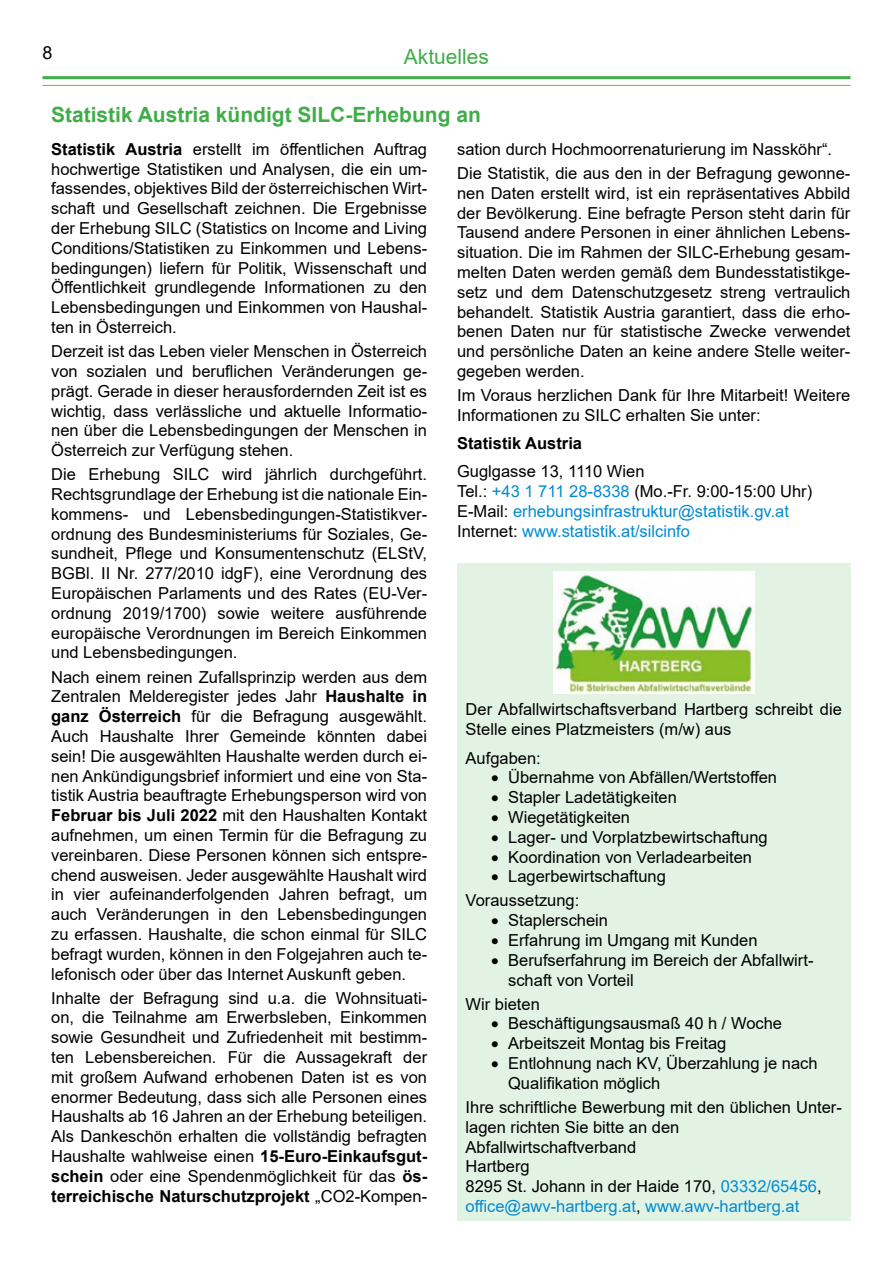
<style>
.page{position:relative;width:893px;height:1263px;background:#fff}
.page>*{position:absolute;margin:0;border:0;box-sizing:border-box;transform-origin:0 0}
.t1{font:700 21px "Arial";color:#41ad49}
.t2{font:21px "Arial";color:#41ad49}
.t3{font:18px "Arial";color:#000}
.t4{font:16.5px/19.8px "Arial";color:#000}
.t5{font:16.5px/19.8px "Arial";color:#008bd2}
.t6{font:700 16.5px "Arial";color:#000}
.s1{font-weight:700}
.s2{color:#000}
.s3{color:#008bd2}
</style>
<div class="page">
<hr style="left:43px;top:85px;width:807px;height:1px;background:#d18a12">
<hr style="left:43px;top:76px;width:807px;height:3px;background:#41ad49">
<div style="left:457px;top:563px;width:393px;height:657px;background:#e2f3e4"></div>
<img style="left:553px;top:571px;width:201px;height:123px">
<p class="t3" style="left:43px;top:40px;width:12px">8</p>
<p class="t2" style="left:404px;top:43px;width:87px">Aktuelles</p>
<p class="t1" style="left:51px;top:99px;width:431px">Statistik Austria kündigt SILC-Erhebung an</p>
<p class="t4" style="left:51px;top:139px;width:377px;text-align:justify"><span class="s1">Statistik Austria</span> erstellt im öffentlichen Auftrag hochwertige Statistiken und Analysen, die ein um&shy;fassendes, objektives Bild der österreichischen Wirt&shy;schaft und Gesellschaft zeichnen. Die Ergebnisse der Erhebung SILC (Statistics on Income and Living Conditions/Statistiken zu Einkommen und Lebens&shy;bedingungen) liefern für Politik, Wissenschaft und Öffentlichkeit grundlegende Informationen zu den Lebensbedingungen und Einkommen von Haushal&shy;ten in Österreich.</p>
<p class="t4" style="left:51px;top:341px;width:377px;text-align:justify">Derzeit ist das Leben vieler Menschen in Österreich von sozialen und beruflichen Veränderungen ge&shy;prägt. Gerade in dieser herausfordernden Zeit ist es wichtig, dass verlässliche und aktuelle Informatio&shy;nen über die Lebensbedingungen der Menschen in Österreich zur Verfügung stehen.</p>
<p class="t4" style="left:51px;top:464px;width:377px;text-align:justify">Die Erhebung SILC wird jährlich durchgeführt.<br>Rechtsgrundlage der Erhebung ist die nationale Ein&shy;kommens- und Lebensbedingungen-Statistikver&shy;ordnung des Bundesministeriums für Soziales, Ge&shy;sundheit, Pflege und Konsumentenschutz (ELStV, BGBl. II Nr. 277/2010 idgF), eine Verordnung des Europäischen Parlaments und des Rates (EU-Ver&shy;ordnung 2019/1700) sowie weitere ausführende europäische Verordnungen im Bereich Einkommen und Lebensbedingungen.</p>
<p class="t4" style="left:51px;top:667px;width:377px;text-align:justify">Nach einem reinen Zufallsprinzip werden aus dem Zentralen Melderegister jedes Jahr <span class="s1">Haushalte in ganz Österreich</span> für die Befragung ausgewählt.<br>Auch Haushalte Ihrer Gemeinde könnten dabei sein! Die ausgewählten Haushalte werden durch ei&shy;nen Ankündigungsbrief informiert und eine von Sta&shy;tistik Austria beauftragte Erhebungsperson wird von <span class="s1">Februar bis Juli 2022</span> mit den Haushalten Kontakt aufnehmen, um einen Termin für die Befragung zu vereinbaren. Diese Personen können sich entspre&shy;chend ausweisen. Jeder ausgewählte Haushalt wird in vier aufeinanderfolgenden Jahren befragt, um auch Veränderungen in den Lebensbedingungen zu erfassen. Haushalte, die schon einmal für SILC befragt wurden, können in den Folgejahren auch te&shy;lefonisch oder über das Internet Auskunft geben.</p>
<p class="t4" style="left:51px;top:988px;width:377px;text-align:justify">Inhalte der Befragung sind u.a. die Wohnsituati&shy;on, die Teilnahme am Erwerbsleben, Einkommen sowie Gesundheit und Zufriedenheit mit bestimm&shy;ten Lebensbereichen. Für die Aussagekraft der mit großem Aufwand erhobenen Daten ist es von enormer Bedeutung, dass sich alle Personen eines Haushalts ab 16 Jahren an der Erhebung beteiligen.<br>Als Dankeschön erhalten die vollständig befragten Haushalte wahlweise einen <span class="s1">15-Euro-Einkaufsgut&shy;schein</span> oder eine Spendenmöglichkeit für das <span class="s1">ös&shy;terreichische Naturschutzprojekt</span> „CO2-Kompen-</p>
<p class="t4" style="left:457px;top:137px;width:395px;line-height:24px">sation durch Hochmoorrenaturierung im Nassköhr“.<br>Die Statistik, die aus den in der Befragung gewonne-</p>
<p class="t4" style="left:457px;top:183px;width:395px;text-align:justify">nen Daten erstellt wird, ist ein repräsentatives Abbild der Bevölkerung. Eine befragte Person steht darin für Tausend andere Personen in einer ähnlichen Lebens&shy;situation. Die im Rahmen der SILC-Erhebung gesam&shy;melten Daten werden gemäß dem Bundesstatistikge&shy;setz und dem Datenschutzgesetz streng vertraulich behandelt. Statistik Austria garantiert, dass die erho&shy;benen Daten nur für statistische Zwecke verwendet und persönliche Daten an keine andere Stelle weiter&shy;gegeben werden.</p>
<p class="t4" style="left:457px;top:385px;width:395px">Im Voraus herzlichen Dank für Ihre Mitarbeit! Weitere<br>Informationen zu SILC erhalten Sie unter:</p>
<p class="t6" style="left:457px;top:432px;width:127px">Statistik Austria</p>
<p class="t5" style="left:457px;top:462px;width:357px"><span class="s2">Guglgasse 13, 1110 Wien<br>Tel.:</span> +43 1 711 28-8338 <span class="s2">(Mo.-Fr. 9:00-15:00 Uhr)<br>E-Mail:</span> erhebungsinfrastruktur@statistik.gv.at <span class="s2">Internet:</span> www.statistik.at/silcinfo</p>
<p class="t4" style="left:466px;top:700px;width:378px">Der Abfallwirtschaftsverband Hartberg schreibt die<br>Stelle eines Platzmeisters (m/w) aus</p>
<p class="t4" style="left:466px;top:748px;width:77px">Aufgaben:</p>
<p class="t4" style="left:491px;top:767px;width:287px">• Übernahme von Abfällen/Wertstoffen</p>
<p class="t4" style="left:491px;top:787px;width:187px">• Stapler Ladetätigkeiten</p>
<p class="t4" style="left:491px;top:807px;width:140px">• Wiegetätigkeiten</p>
<p class="t4" style="left:491px;top:827px;width:278px">• Lager- und Vorplatzbewirtschaftung</p>
<p class="t4" style="left:491px;top:847px;width:262px">• Koordination von Verladearbeiten</p>
<p class="t4" style="left:466px;top:864px;width:202px;line-height:24px;text-indent:26px">• Lagerbewirtschaftung<br>Voraussetzung:</p>
<p class="t4" style="left:491px;top:910px;width:118px">• Staplerschein</p>
<p class="t4" style="left:491px;top:930px;width:268px">• Erfahrung im Umgang mit Kunden</p>
<p class="t4" style="left:508px;top:950px;width:307px;text-indent:-17px">• Berufserfahrung im Bereich der Abfallwirt&shy;schaft von Vorteil</p>
<p class="t4" style="left:466px;top:994px;width:76px">Wir bieten</p>
<p class="t4" style="left:491px;top:1014px;width:292px">• Beschäftigungsausmaß 40 h / Woche</p>
<p class="t4" style="left:491px;top:1033px;width:237px">• Arbeitszeit Montag bis Freitag</p>
<p class="t4" style="left:508px;top:1053px;width:311px;text-indent:-17px">• Entlohnung nach KV, Überzahlung je nach<br>Qualifikation möglich</p>
<p class="t4" style="left:466px;top:1097px;width:378px">Ihre schriftliche Bewerbung mit den üblichen Unter&shy;lagen richten Sie bitte an den Abfallwirtschaftverband<br>Hartberg<br>8295 St. Johann in der Haide 170, <span class="s3">03332/65456</span>, <span class="s3">office@awv-hartberg.at</span>, <span class="s3">www.awv-hartberg.at</span></p>
</div>
